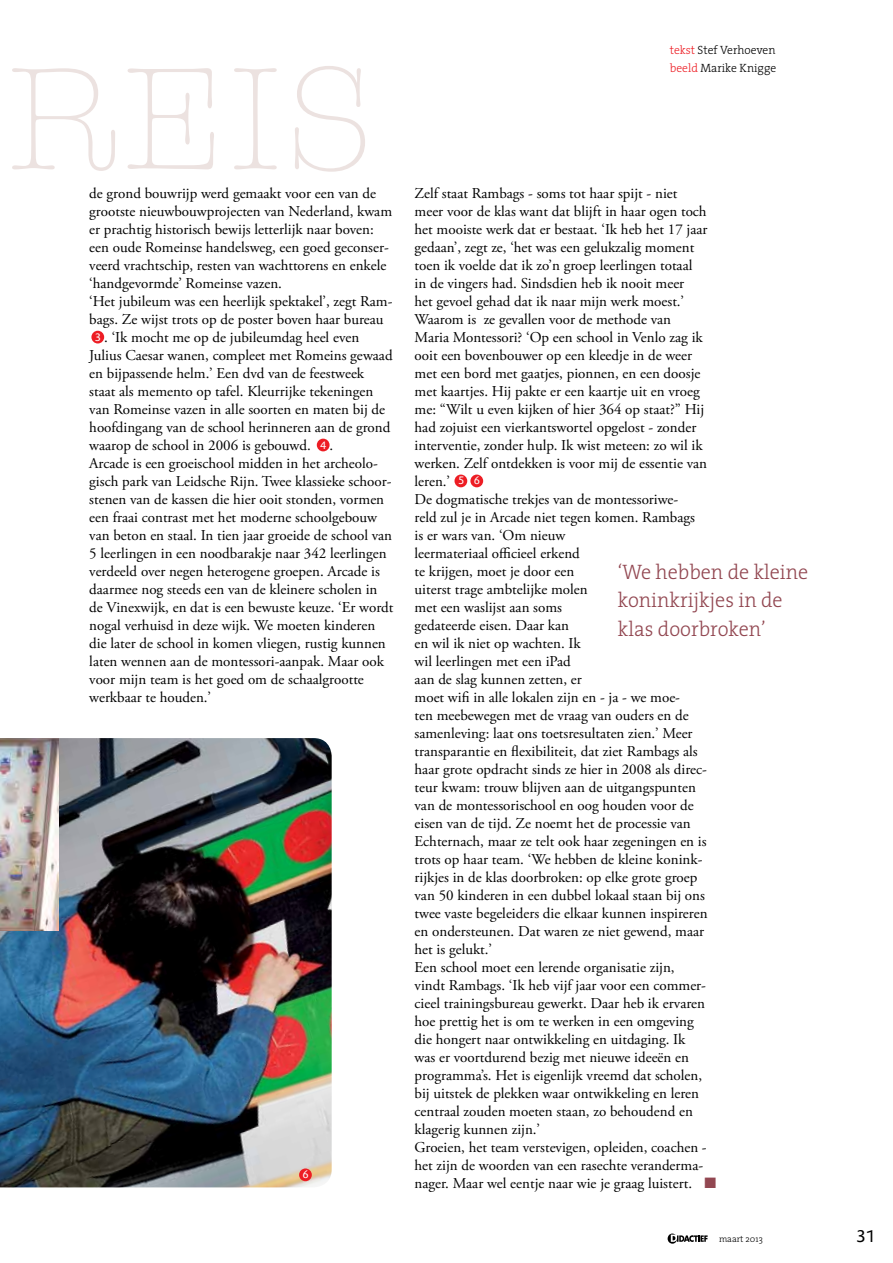
<style>
.page{position:relative;width:893px;height:1263px;background:#fff}
.page>*{position:absolute;margin:0;border:0;box-sizing:border-box;transform-origin:0 0}
.t1{font:300 150px "American Typewriter";color:#ece2e0}
.t2{font:300 21px/28.5px "The Serif";color:#924751;scale:.96 1}
.t3{font:16.5px "DTL Prokyon T";color:#000}
.t4{font:15px/18px "Adobe Garamond Pro";color:#000}
.t5{font:15px "Zapf Dingbats";color:#924751}
.t6{font:300 12px/18px "The Serif";color:#000}
.t7{font:10.5px "DTL Prokyon T";color:#fff}
.t8{font:300 9px "The Serif";color:#000}
.s1{color:#ed1d24}
</style>
<div class="page">
<svg style="left:668px;top:1233px;width:40px;height:11px"></svg>
<img style="left:0;top:738px;width:332px;height:449px">
<img style="left:0;top:738px;width:59px;height:192px">
<div style="left:91px;top:331px;width:13px;height:12px;background:#ed1d24;border-radius:50%"></div>
<div style="left:317px;top:439px;width:13px;height:12px;background:#ed1d24;border-radius:50%"></div>
<div style="left:454px;top:475px;width:13px;height:12px;background:#ed1d24;border-radius:50%"></div>
<div style="left:470px;top:475px;width:13px;height:12px;background:#ed1d24;border-radius:50%"></div>
<div style="left:299px;top:1168px;width:13px;height:13px;background:#ed1d24;border-radius:50%"></div>
<h1 class="t1" style="left:7px;top:9px;width:367px">REIS</h1>
<p class="t4" style="left:89px;top:185px;width:288px">de grond bouwrijp werd gemaakt voor een van de</p>
<p class="t4" style="left:89px;top:203px;width:304px">grootste nieuwbouwprojecten van Nederland, kwam</p>
<p class="t4" style="left:89px;top:221px;width:286px">er prachtig historisch bewijs letterlijk naar boven:</p>
<p class="t4" style="left:89px;top:239px;width:301px">een oude Romeinse handelsweg, een goed geconser-</p>
<p class="t4" style="left:89px;top:257px;width:299px">veerd vrachtschip, resten van wachttorens en enkele</p>
<p class="t4" style="left:89px;top:275px;width:194px">‘handgevormde’ Romeinse vazen.</p>
<p class="t4" style="left:89px;top:293px;width:305px">‘Het jubileum was een heerlijk spektakel’, zegt Ram-</p>
<p class="t4" style="left:89px;top:311px;width:296px">bags. Ze wijst trots op de poster boven haar bureau</p>
<p class="t4" style="left:104px;top:329px;width:256px">. ‘Ik mocht me op de jubileumdag heel even</p>
<p class="t4" style="left:89px;top:347px;width:305px">Julius Caesar wanen, compleet met Romeins gewaad</p>
<p class="t4" style="left:89px;top:365px;width:276px">en bijpassende helm.’ Een dvd van de feestweek</p>
<p class="t4" style="left:89px;top:383px;width:285px">staat als memento op tafel. Kleurrijke tekeningen</p>
<p class="t4" style="left:89px;top:401px;width:297px">van Romeinse vazen in alle soorten en maten bij de</p>
<p class="t4" style="left:89px;top:419px;width:303px">hoofdingang van de school herinneren aan de grond</p>
<p class="t4" style="left:89px;top:437px;width:223px">waarop de school in 2006 is gebouwd.</p>
<p class="t7" style="left:95px;top:330px;width:8px">3</p>
<p class="t7" style="left:320px;top:438px;width:8px">4</p>
<p class="t4" style="left:89px;top:437px;width:306px;text-indent:240px">.<br>Arcade is een groeischool midden in het archeolo&shy;gisch park van Leidsche Rijn. Twee klassieke schoor&shy;stenen van de kassen die hier ooit stonden, vormen een fraai contrast met het moderne schoolgebouw van beton en staal. In tien jaar groeide de school van 5 leerlingen in een noodbarakje naar 342 leerlingen verdeeld over negen heterogene groepen. Arcade is daarmee nog steeds een van de kleinere scholen in de Vinexwijk, en dat is een bewuste keuze. ‘Er wordt nogal verhuisd in deze wijk. We moeten kinderen die later de school in komen vliegen, rustig kunnen laten wennen aan de montessori-aanpak. Maar ook voor mijn team is het goed om de schaalgrootte werkbaar te houden.’</p>
<p class="t7" style="left:303px;top:1168px;width:8px">6</p>
<p class="t6" style="left:670px;top:40px;width:108px"><span class="s1">tekst</span> Stef Verhoeven <span class="s1">beeld</span> Marike Knigge</p>
<p class="t4" style="left:415px;top:185px;width:294px">Zelf staat Rambags - soms tot haar spijt - niet meer voor de klas want dat blijft in haar ogen toch het mooiste werk dat er bestaat. ‘Ik heb het 17 jaar gedaan’, zegt ze, ‘het was een gelukzalig moment toen ik voelde dat ik zo’n groep leerlingen totaal in de vingers had. Sindsdien heb ik nooit meer<br>het gevoel gehad dat ik naar mijn werk moest.’ Waarom is ze gevallen voor de methode van Maria Montessori? ‘Op een school in Venlo zag ik ooit een bovenbouwer op een kleedje in de weer met een bord met gaatjes, pionnen, en een doosje met kaartjes. Hij pakte er een kaartje uit en vroeg me: “Wilt u even kijken of hier 364 op staat?” Hij had zojuist een vierkantswortel opgelost - zonder interventie, zonder hulp. Ik wist meteen: zo wil ik werken. Zelf ontdekken is voor mij de essentie van leren.’<br>De dogmatische trekjes van de montessoriwe-<br>reld zul je in Arcade niet tegen komen. Rambags<br>is er wars van. ‘Om nieuw<br>leermateriaal officieel erkend<br>te krijgen, moet je door een<br>uiterst trage ambtelijke molen<br>met een waslijst aan soms<br>gedateerde eisen. Daar kan<br>en wil ik niet op wachten. Ik<br>wil leerlingen met een iPad<br>aan de slag kunnen zetten, er<br>moet wifi in alle lokalen zijn en - ja - we moe-<br>ten meebewegen met de vraag van ouders en de samenleving: laat ons toetsresultaten zien.’ Meer transparantie en flexibiliteit, dat ziet Rambags als haar grote opdracht sinds ze hier in 2008 als direc&shy;teur kwam: trouw blijven aan de uitgangspunten van de montessorischool en oog houden voor de eisen van de tijd. Ze noemt het de processie van Echternach, maar ze telt ook haar zegeningen en is trots op haar team. ‘We hebben de kleine konink&shy;rijkjes in de klas doorbroken: op elke grote groep van 50 kinderen in een dubbel lokaal staan bij ons twee vaste begeleiders die elkaar kunnen inspireren en ondersteunen. Dat waren ze niet gewend, maar het is gelukt.’<br>Een school moet een lerende organisatie zijn, vindt Rambags. ‘Ik heb vijf jaar voor een commer&shy;cieel trainingsbureau gewerkt. Daar heb ik ervaren hoe prettig het is om te werken in een omgeving die hongert naar ontwikkeling en uitdaging. Ik was er voortdurend bezig met nieuwe ideeën en programma’s. Het is eigenlijk vreemd dat scholen, bij uitstek de plekken waar ontwikkeling en leren centraal zouden moeten staan, zo behoudend en klagerig kunnen zijn.’<br>Groeien, het team verstevigen, opleiden, coachen - het zijn de woorden van een rasechte veranderma&shy;nager. Maar wel eentje naar wie je graag luistert.</p>
<p class="t7" style="left:458px;top:474px;width:24px">5 6</p>
<h2 class="t2" style="left:618px;top:557px;width:200px">‘We hebben de kleine koninkrijkjes in de klas doorbroken’</h2>
<p class="t5" style="left:705px;top:1176px;width:13px">■</p>
<p class="t8" style="left:719px;top:1232px;width:45px">maart 2013</p>
<p class="t3" style="left:856px;top:1225px;width:21px">31</p>
</div>
